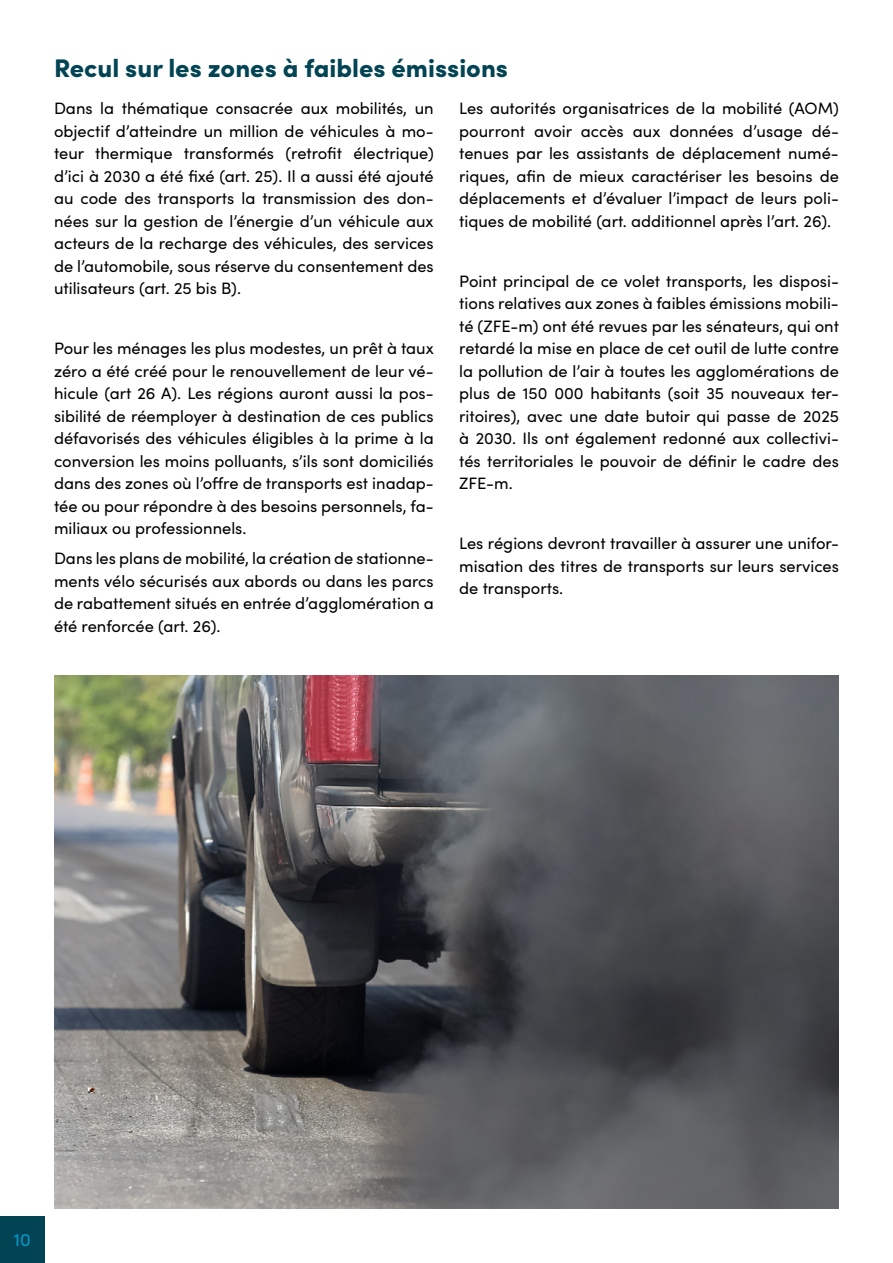
<style>
.page{position:relative;width:893px;height:1263px;background:#fff}
.page>*{position:absolute;margin:0;border:0;box-sizing:border-box;transform-origin:0 0}
.t1{font:900 25.5px "Sofia Pro";color:#024454}
.t2{font:18px "Sofia Pro";color:#0099ce}
.t3{font:16.5px/22.5px "Sofia Pro";color:#000;text-align:justify}
</style>
<div class="page">
<div style="left:0;top:1216px;width:45px;height:47px;background:#024454"></div>
<img style="left:54px;top:675px;width:785px;height:534px">
<h1 class="t1" style="left:54px;top:48px;width:456px">Recul sur les zones à faibles émissions</h1>
<p class="t3" style="left:54px;top:96px;width:381px">Dans la thématique consacrée aux mobilités, un objectif d’atteindre un million de véhicules à mo&shy;teur thermique transformés (retrofit électrique) d’ici à 2030 a été fixé (art. 25). Il a aussi été ajouté au code des transports la transmission des don&shy;nées sur la gestion de l’énergie d’un véhicule aux acteurs de la recharge des véhicules, des services de l’automobile, sous réserve du consentement des utilisateurs (art. 25 bis B).</p>
<p class="t3" style="left:459px;top:96px;width:381px">Les autorités organisatrices de la mobilité (AOM) pourront avoir accès aux données d’usage dé&shy;tenues par les assistants de déplacement numé&shy;riques, afin de mieux caractériser les besoins de déplacements et d’évaluer l’impact de leurs poli&shy;tiques de mobilité (art. additionnel après l’art. 26).</p>
<p class="t3" style="left:459px;top:269px;width:381px">Point principal de ce volet transports, les disposi&shy;tions relatives aux zones à faibles émissions mobili&shy;té (ZFE-m) ont été revues par les sénateurs, qui ont retardé la mise en place de cet outil de lutte contre la pollution de l’air à toutes les agglomérations de plus de 150 000 habitants (soit 35 nouveaux ter&shy;ritoires), avec une date butoir qui passe de 2025 à 2030. Ils ont également redonné aux collectivi&shy;tés territoriales le pouvoir de définir le cadre des ZFE-m.</p>
<p class="t3" style="left:54px;top:336px;width:381px">Pour les ménages les plus modestes, un prêt à taux zéro a été créé pour le renouvellement de leur vé&shy;hicule (art 26 A). Les régions auront aussi la pos&shy;sibilité de réemployer à destination de ces publics défavorisés des véhicules éligibles à la prime à la conversion les moins polluants, s’ils sont domiciliés dans des zones où l’offre de transports est inadap&shy;tée ou pour répondre à des besoins personnels, fa&shy;miliaux ou professionnels.</p>
<p class="t3" style="left:54px;top:546px;width:381px">Dans les plans de mobilité, la création de stationne&shy;ments vélo sécurisés aux abords ou dans les parcs de rabattement situés en entrée d’agglomération a été renforcée (art. 26).</p>
<p class="t3" style="left:459px;top:531px;width:381px">Les régions devront travailler à assurer une unifor&shy;misation des titres de transports sur leurs services de transports.</p>
<p class="t2" style="left:14px;top:1226px;width:18px">10</p>
</div>
